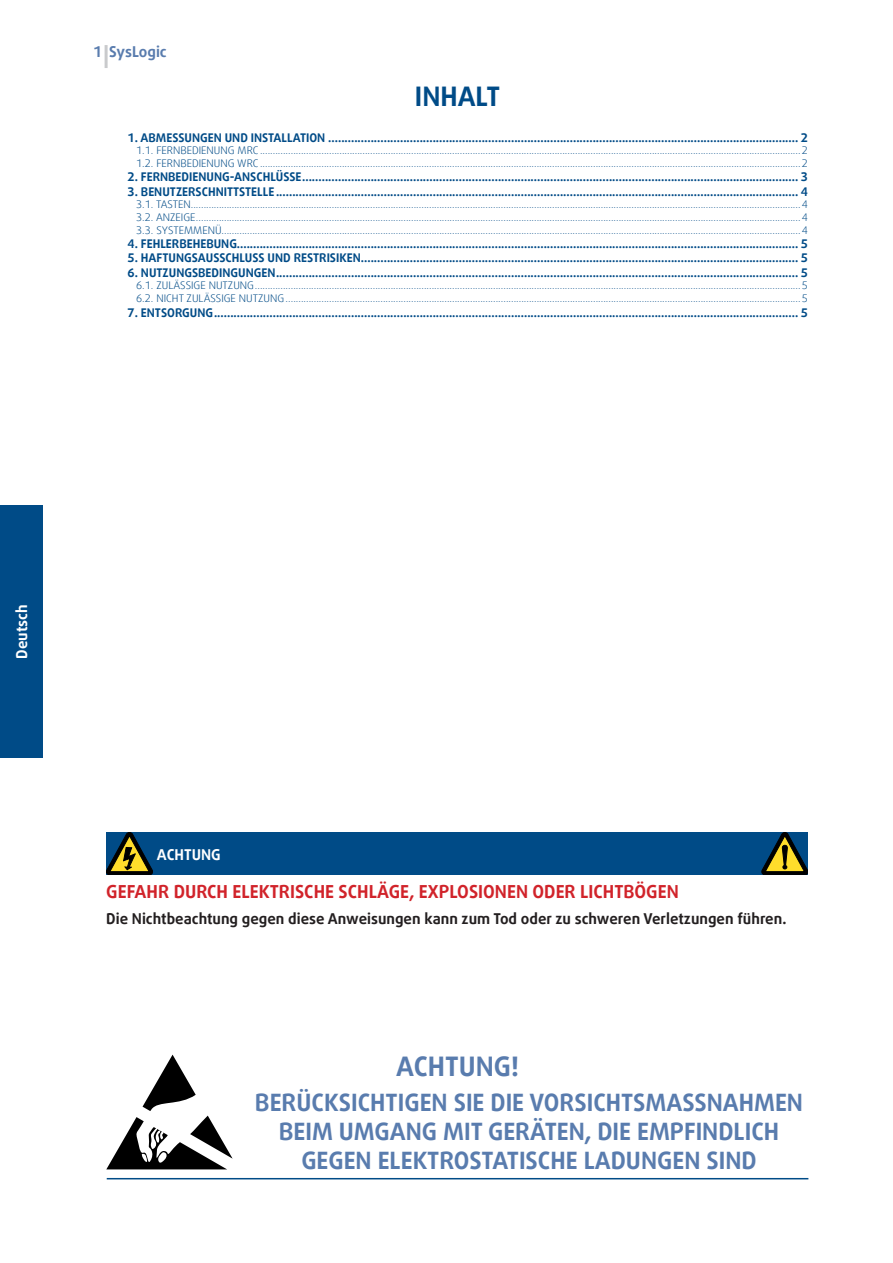
<style>
.page{position:relative;width:893px;height:1263px;background:#fff}
.page>*{position:absolute;margin:0;border:0;box-sizing:border-box;transform-origin:0 0}
.LEGENDE_GRAS{font:700 27px "Daxline Offc Pro";color:#597cae}
.Titre_de_la_table_ma{font:700 27px "Daxline Offc Pro";color:#004b87}
.LEGENDE_GRAS-2{font:700 24px/28.8px "Daxline Offc Pro";color:#597cae;text-align:center}
.LEGENDE_GRAPHIQUE{font:700 18px "Daxline Offc Pro";color:#d1232a}
.PARAGRAPHE_GRAS{font:700 15px "Daxline Offc Pro";color:#231f20}
.PARAGRAPHE_GRAS-2{font:700 15px "Daxline Offc Pro";color:#fff}
.t1{font:700 15px "Daxline Offc Pro";color:#597cae}
.t2{font:700 12px "Daxline Offc Pro";color:#004b87}
.t3{font:300 10.5px "Daxline Offc Pro";color:#004b87}
</style>
<div class="page">
<hr style="left:107px;top:1178px;width:701px;height:1px;background:#004b87">
<div style="left:0;top:505px;width:43px;height:253px;background:#004b87"></div>
<svg style="left:106px;top:1054px;width:127px;height:115px"></svg>
<div style="left:106px;top:832px;width:702px;height:43px;background:#004b87"></div>
<svg style="left:762px;top:832px;width:46px;height:43px"></svg>
<svg style="left:106px;top:832px;width:47px;height:43px"></svg>
<hr style="left:105px;top:45px;width:3px;height:23px;background:#c9cacc">
<h3 class="t1" style="left:93px;top:42px;width:75px">1 SysLogic</h3>
<p class="Titre_de_la_table_ma" style="left:415px;top:79px;width:87px">INHALT</p>
<p class="t2" style="left:128px;top:130px;width:682px">1. ABMESSUNGEN UND INSTALLATION ................................................................................................................................................ 2</p>
<p class="t3" style="left:136px;top:144px;width:673px">1.1. FERNBEDIENUNG MRC...................................................................................................................................................................................................................2</p>
<p class="t3" style="left:136px;top:156px;width:673px">1.2. FERNBEDIENUNG WRC...................................................................................................................................................................................................................2</p>
<p class="t2" style="left:128px;top:169px;width:682px">2. FERNBEDIENUNG-ANSCHLÜSSE........................................................................................................................................................ 3</p>
<p class="t2" style="left:128px;top:184px;width:682px">3. BENUTZERSCHNITTSTELLE ................................................................................................................................................................ 4</p>
<p class="t3" style="left:136px;top:198px;width:673px">3.1. TASTEN..............................................................................................................................................................................................................................................4</p>
<p class="t3" style="left:136px;top:210px;width:673px">3.2. ANZEIGE............................................................................................................................................................................................................................................4</p>
<p class="t3" style="left:136px;top:223px;width:673px">3.3. SYSTEMMENÜ..................................................................................................................................................................................................................................4</p>
<p class="t2" style="left:128px;top:236px;width:682px">4. FEHLERBEHEBUNG............................................................................................................................................................................ 5</p>
<p class="t2" style="left:128px;top:250px;width:682px">5. HAFTUNGSAUSSCHLUSS UND RESTRISIKEN...................................................................................................................................... 5</p>
<p class="t2" style="left:128px;top:265px;width:682px">6. NUTZUNGSBEDINGUNGEN................................................................................................................................................................ 5</p>
<p class="t3" style="left:136px;top:279px;width:673px">6.1. ZULÄSSIGE NUTZUNG.....................................................................................................................................................................................................................5</p>
<p class="t3" style="left:136px;top:291px;width:673px">6.2. NICHT ZULÄSSIGE NUTZUNG.........................................................................................................................................................................................................5</p>
<p class="t2" style="left:128px;top:304px;width:682px">7. ENTSORGUNG................................................................................................................................................................................... 5</p>
<h3 class="PARAGRAPHE_GRAS-2" style="left:12px;top:659px;width:56px;rotate:-90deg">Deutsch</h3>
<p class="PARAGRAPHE_GRAS-2" style="left:157px;top:844px;width:65px">ACHTUNG</p>
<p class="LEGENDE_GRAPHIQUE" style="left:106px;top:879px;width:574px">GEFAHR DURCH ELEKTRISCHE SCHLÄGE, EXPLOSIONEN ODER LICHTBÖGEN</p>
<p class="PARAGRAPHE_GRAS" style="left:106px;top:909px;width:682px">Die Nichtbeachtung gegen diese Anweisungen kann zum Tod oder zu schweren Verletzungen führen.</p>
<p class="LEGENDE_GRAS" style="left:396px;top:1048px;width:124px">ACHTUNG!</p>
<p class="LEGENDE_GRAS-2" style="left:255px;top:1088px;width:550px">BERÜCKSICHTIGEN SIE DIE VORSICHTSMASSNAHMEN<br>BEIM UMGANG MIT GERÄTEN, DIE EMPFINDLICH<br>GEGEN ELEKTROSTATISCHE LADUNGEN SIND</p>
</div>
